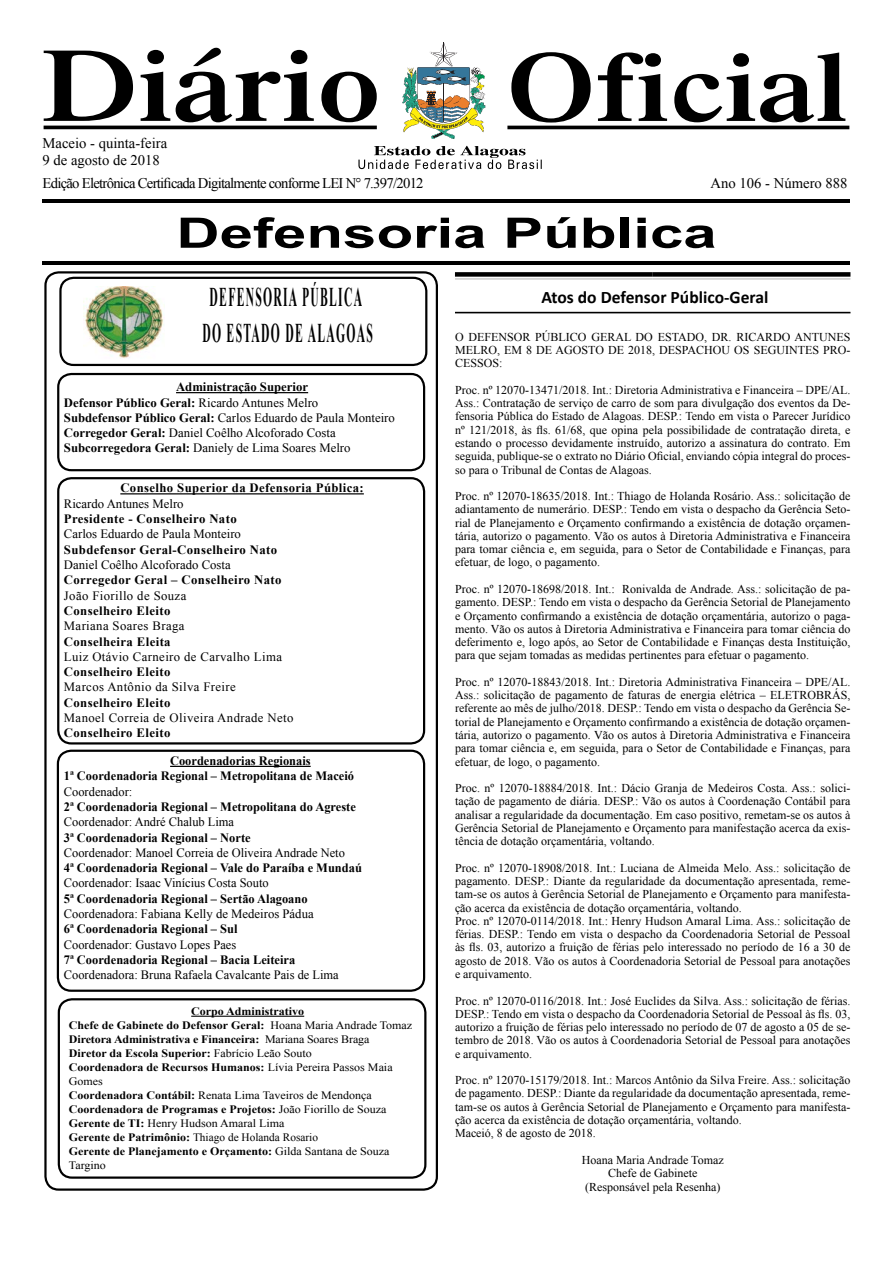
<style>
.page{position:relative;width:893px;height:1263px;background:#fff}
.page>*{position:absolute;margin:0;border:0;box-sizing:border-box;transform-origin:0 0}
.t1{font:700 42px "Arial";color:#000;scale:1.43 1}
.t2{font:700 27px/36px "Times New Roman";letter-spacing:.11em;color:#000;scale:.43 1}
.t3{font:700 17.55px "Calibri";color:#000}
.t4{font:14.7px "Times New Roman";letter-spacing:-.05em;color:#000}
.t5{font:14.7px/17.5px "Times New Roman";color:#000}
.t6{font:700 12.75px/15.3px "Times New Roman";color:#000}
.t7{font:12.75px "Times New Roman";color:#000}
.t8{font:700 12.75px "Times New Roman";letter-spacing:.03em;color:#000}
.t9{font:12.75px "Times New Roman";letter-spacing:.03em;color:#000}
.t10{font:12px/13.2px "Times New Roman";color:#000;text-align:justify}
.t11{font:700 11.4px/14.1px "Times New Roman";color:#000;scale:1.06 1}
.s1{font-weight:400}
</style>
<div class="page">
<hr style="left:507px;top:126px;width:342px;height:3px;background:#000">
<svg style="left:44px;top:43px;width:801px;height:126px"></svg>
<hr style="left:43px;top:261px;width:807px;height:4px;background:#000">
<hr style="left:43px;top:200px;width:807px;height:3px;background:#000">
<div style="left:455px;top:272px;width:198px;height:5px;background:#000"></div>
<div style="left:653px;top:272px;width:197px;height:5px;background:#000"></div>
<hr style="left:455px;top:278px;width:198px;height:2px;background:#ccc">
<hr style="left:653px;top:278px;width:197px;height:2px;background:#ccc">
<hr style="left:455px;top:312px;width:198px;height:2px;background:#ccc">
<hr style="left:653px;top:312px;width:197px;height:2px;background:#ccc">
<hr style="left:455px;top:312px;width:395px;height:1px;background:#000">
<div style="left:44px;top:271px;width:394px;height:920px;border:2px solid #000;border-radius:13px"></div>
<div style="left:57px;top:373px;width:368px;height:98px;border:2px solid #000;border-radius:13px"></div>
<div style="left:57px;top:477px;width:368px;height:267px;border:2px solid #000;border-radius:13px"></div>
<div style="left:58px;top:998px;width:368px;height:181px;border:2px solid #000;border-radius:13px"></div>
<div style="left:57px;top:750px;width:368px;height:242px;border:2px solid #000;border-radius:13px"></div>
<img style="left:83px;top:287px;width:81px;height:71px">
<hr style="left:176px;top:392px;width:132px;height:1px;background:#000">
<hr style="left:120px;top:493px;width:244px;height:1px;background:#000">
<hr style="left:170px;top:766px;width:141px;height:1px;background:#000">
<hr style="left:191px;top:1016px;width:113px;height:1px;background:#000">
<div style="left:59px;top:277px;width:368px;height:89px;border:2px solid #000;border-radius:13px"></div>
<p class="t5" style="left:43px;top:134px;width:126px">Maceio - quinta-feira<br>9 de agosto de 2018</p>
<p class="t4" style="left:43px;top:173px;width:383px">Edição Eletrônica Certificada Digitalmente conforme LEI N° 7.397/2012</p>
<p class="t5" style="left:711px;top:174px;width:138px">Ano 106 - Número 888</p>
<h1 class="t1" style="left:176px;top:205px;width:379px">Defensoria Pública</h1>
<h2 class="t2" style="left:202px;top:278px;width:398px">DEFENSORIA PÚBLICA<br>DO ESTADO DE ALAGOAS</h2>
<p class="t6" style="left:64px;top:379px;width:332px;text-indent:112px">Administração Superior<br>Defensor Público Geral: <span class="s1">Ricardo Antunes Melro<br></span>Subdefensor Público Geral: <span class="s1">Carlos Eduardo de Paula Monteiro </span>Corregedor Geral: <span class="s1">Daniel Coêlho Alcoforado Costa </span>Subcorregedora Geral: <span class="s1">Daniely de Lima Soares Melro</span></p>
<p class="t8" style="left:120px;top:479px;width:245px">Conselho Superior da Defensoria Pública:</p>
<p class="t7" style="left:64px;top:495px;width:121px">Ricardo Antunes Melro</p>
<p class="t8" style="left:64px;top:510px;width:174px">Presidente - Conselheiro Nato</p>
<p class="t7" style="left:64px;top:525px;width:179px">Carlos Eduardo de Paula Monteiro</p>
<p class="t8" style="left:64px;top:541px;width:215px">Subdefensor Geral-Conselheiro Nato</p>
<p class="t7" style="left:64px;top:556px;width:168px">Daniel Coêlho Alcoforado Costa</p>
<p class="t8" style="left:64px;top:571px;width:219px">Corregedor Geral – Conselheiro Nato</p>
<p class="t9" style="left:64px;top:587px;width:124px">João Fiorillo de Souza</p>
<p class="t8" style="left:64px;top:602px;width:108px">Conselheiro Eleito</p>
<p class="t9" style="left:64px;top:617px;width:122px">Mariana Soares Braga</p>
<p class="t8" style="left:64px;top:632px;width:108px">Conselheira Eleita</p>
<p class="t9" style="left:64px;top:648px;width:220px">Luiz Otávio Carneiro de Carvalho Lima</p>
<p class="t8" style="left:64px;top:663px;width:108px">Conselheiro Eleito</p>
<p class="t9" style="left:64px;top:678px;width:173px">Marcos Antônio da Silva Freire</p>
<p class="t8" style="left:64px;top:694px;width:108px">Conselheiro Eleito</p>
<p class="t9" style="left:64px;top:709px;width:231px">Manoel Correia de Oliveira Andrade Neto</p>
<p class="t6" style="left:170px;top:719px;width:142px;line-height:27.6px;text-indent:-106px">Conselheiro Eleito<br>Coordenadorias Regionais</p>
<p class="t6" style="left:64px;top:768px;width:292px">1ª Coordenadoria Regional – Metropolitana de Maceió</p>
<p class="t7" style="left:64px;top:783px;width:70px">Coordenador:</p>
<p class="t6" style="left:64px;top:799px;width:293px">2ª Coordenadoria Regional – Metropolitana do Agreste</p>
<p class="t7" style="left:64px;top:813px;width:172px">Coordenador: André Chalub Lima</p>
<p class="t6" style="left:64px;top:829px;width:188px">3ª Coordenadoria Regional – Norte</p>
<p class="t7" style="left:64px;top:844px;width:283px">Coordenador: Manoel Correia de Oliveira Andrade Neto</p>
<p class="t6" style="left:64px;top:860px;width:299px">4ª Coordenadoria Regional – Vale do Paraíba e Mundaú</p>
<p class="t7" style="left:64px;top:874px;width:206px">Coordenador: Isaac Vinícius Costa Souto</p>
<p class="t6" style="left:64px;top:890px;width:245px">5ª Coordenadoria Regional – Sertão Alagoano</p>
<p class="t7" style="left:64px;top:905px;width:251px">Coordenadora: Fabiana Kelly de Medeiros Pádua</p>
<p class="t6" style="left:64px;top:921px;width:175px">6ª Coordenadoria Regional – Sul</p>
<p class="t7" style="left:64px;top:936px;width:174px">Coordenador: Gustavo Lopes Paes</p>
<p class="t6" style="left:64px;top:952px;width:233px">7ª Coordenadoria Regional – Bacia Leiteira</p>
<p class="t7" style="left:64px;top:966px;width:276px">Coordenadora: Bruna Rafaela Cavalcante Pais de Lima</p>
<p class="t11" style="left:69px;top:1004px;width:325px;text-indent:122px">Corpo Administrativo<br>Chefe de Gabinete do Defensor Geral: <span class="s1">Hoana Maria Andrade Tomaz </span>Diretora Administrativa e Financeira: <span class="s1">Mariana Soares Braga<br></span>Diretor da Escola Superior: <span class="s1">Fabrício Leão Souto<br></span>Coordenadora de Recursos Humanos: <span class="s1">Lívia Pereira Passos Maia Gomes<br></span>Coordenadora Contábil: <span class="s1">Renata Lima Taveiros de Mendonça </span>Coordenadora de Programas e Projetos: <span class="s1">João Fiorillo de Souza </span>Gerente de TI: <span class="s1">Henry Hudson Amaral Lima<br></span>Gerente de Patrimônio: <span class="s1">Thiago de Holanda Rosario<br></span>Gerente de Planejamento e Orçamento: <span class="s1">Gilda Santana de Souza Targino</span></p>
<h3 class="t3" style="left:541px;top:285px;width:228px">Atos do Defensor Público-Geral</h3>
<p class="t10" style="left:455px;top:330px;width:397px">O DEFENSOR PÚBLICO GERAL DO ESTADO, DR. RICARDO ANTUNES MELRO, EM 8 DE AGOSTO DE 2018, DESPACHOU OS SEGUINTES PRO-CESSOS:</p>
<p class="t10" style="left:455px;top:383px;width:397px">Proc. nº 12070-13471/2018. Int.: Diretoria Administrativa e Financeira – DPE/AL.<br>Ass.: Contratação de serviço de carro de som para divulgação dos eventos da De&shy;fensoria Pública do Estado de Alagoas. DESP.: Tendo em vista o Parecer Jurídico nº 121/2018, às fls. 61/68, que opina pela possibilidade de contratação direta, e estando o processo devidamente instruído, autorizo a assinatura do contrato. Em seguida, publique-se o extrato no Diário Oficial, enviando cópia integral do proces&shy;so para o Tribunal de Contas de Alagoas.</p>
<p class="t10" style="left:455px;top:489px;width:397px">Proc. nº 12070-18635/2018. Int.: Thiago de Holanda Rosário. Ass.: solicitação de adiantamento de numerário. DESP.: Tendo em vista o despacho da Gerência Seto&shy;rial de Planejamento e Orçamento confirmando a existência de dotação orçamen&shy;tária, autorizo o pagamento. Vão os autos à Diretoria Administrativa e Financeira para tomar ciência e, em seguida, para o Setor de Contabilidade e Finanças, para efetuar, de logo, o pagamento.</p>
<p class="t10" style="left:455px;top:582px;width:397px">Proc. nº 12070-18698/2018. Int.: Ronivalda de Andrade. Ass.: solicitação de pa&shy;gamento. DESP.: Tendo em vista o despacho da Gerência Setorial de Planejamento e Orçamento confirmando a existência de dotação orçamentária, autorizo o paga&shy;mento. Vão os autos à Diretoria Administrativa e Financeira para tomar ciência do deferimento e, logo após, ao Setor de Contabilidade e Finanças desta Instituição, para que sejam tomadas as medidas pertinentes para efetuar o pagamento.</p>
<p class="t10" style="left:455px;top:675px;width:397px">Proc. nº 12070-18843/2018. Int.: Diretoria Administrativa Financeira – DPE/AL.<br>Ass.: solicitação de pagamento de faturas de energia elétrica – ELETROBRÁS, referente ao mês de julho/2018. DESP.: Tendo em vista o despacho da Gerência Se&shy;torial de Planejamento e Orçamento confirmando a existência de dotação orçamen&shy;tária, autorizo o pagamento. Vão os autos à Diretoria Administrativa e Financeira para tomar ciência e, em seguida, para o Setor de Contabilidade e Finanças, para efetuar, de logo, o pagamento.</p>
<p class="t10" style="left:455px;top:781px;width:397px">Proc. nº 12070-18884/2018. Int.: Dácio Granja de Medeiros Costa. Ass.: solici&shy;tação de pagamento de diária. DESP.: Vão os autos à Coordenação Contábil para analisar a regularidade da documentação. Em caso positivo, remetam-se os autos à Gerência Setorial de Planejamento e Orçamento para manifestação acerca da exis&shy;tência de dotação orçamentária, voltando.</p>
<p class="t10" style="left:455px;top:861px;width:397px;text-align:left">Proc. nº 12070-18908/2018. Int.: Luciana de Almeida Melo. Ass.: solicitação de pagamento. DESP.: Diante da regularidade da documentação apresentada, reme&shy;tam-se os autos à Gerência Setorial de Planejamento e Orçamento para manifesta&shy;ção acerca da existência de dotação orçamentária, voltando.<br>Proc. nº 12070-0114/2018. Int.: Henry Hudson Amaral Lima. Ass.: solicitação de férias. DESP.: Tendo em vista o despacho da Coordenadoria Setorial de Pessoal às fls. 03, autorizo a fruição de férias pelo interessado no período de 16 a 30 de agosto de 2018. Vão os autos à Coordenadoria Setorial de Pessoal para anotações e arquivamento.</p>
<p class="t10" style="left:455px;top:994px;width:397px">Proc. nº 12070-0116/2018. Int.: José Euclides da Silva. Ass.: solicitação de férias.<br>DESP.: Tendo em vista o despacho da Coordenadoria Setorial de Pessoal às fls. 03, autorizo a fruição de férias pelo interessado no período de 07 de agosto a 05 de se&shy;tembro de 2018. Vão os autos à Coordenadoria Setorial de Pessoal para anotações e arquivamento.</p>
<p class="t10" style="left:455px;top:1073px;width:397px;text-align:left">Proc. nº 12070-15179/2018. Int.: Marcos Antônio da Silva Freire. Ass.: solicitação de pagamento. DESP.: Diante da regularidade da documentação apresentada, reme&shy;tam-se os autos à Gerência Setorial de Planejamento e Orçamento para manifesta&shy;ção acerca da existência de dotação orçamentária, voltando.<br>Maceió, 8 de agosto de 2018.</p>
<p class="t10" style="left:582px;top:1153px;width:143px;text-align:center">Hoana Maria Andrade Tomaz<br>Chefe de Gabinete (Responsável pela Resenha)</p>
</div>
